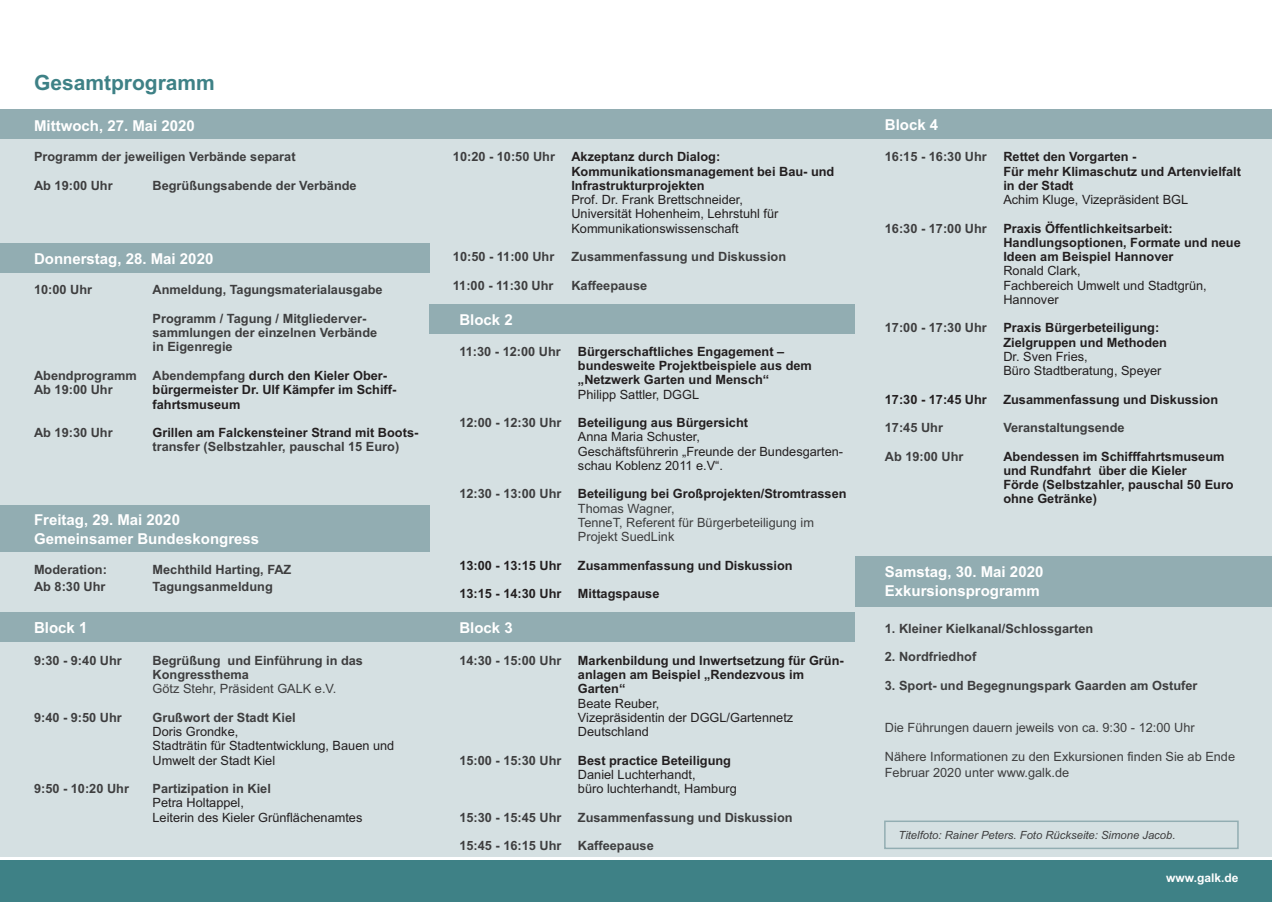
<style>
.page{position:relative;width:1272px;height:902px;background:#fff}
.page>*{position:absolute;margin:0;border:0;box-sizing:border-box;transform-origin:0 0}
.t1{font:700 21px "Arial";color:#3e8186}
.t2{font:700 15.3px "Arial";color:#fff}
.t3{font:700 15px/18.5px "Arial";color:#fff}
.t4{font:700 12.75px/14.2px "Arial";color:#3e3e3f}
.t5{font:700 12.75px/14.2px "Arial";color:#231f20}
.t6{font:12.75px/14.2px "Arial";color:#231f20}
.t7{font:12.75px/15.6px "Arial";color:#3e3e3f}
.t8{font:700 12px "Arial";color:#fff}
.t9{font:italic 11.25px "Arial";color:#3e3e3f}
.s1{color:#231f20}
</style>
<div class="page">
<div style="left:0;top:109px;width:1271px;height:748px;background:#d5e0e2"></div>
<div style="left:0;top:860px;width:1271px;height:41px;background:#3e8186"></div>
<div style="left:0;top:109px;width:1271px;height:30px;background:#92adb2"></div>
<div style="left:0;top:243px;width:429px;height:29px;background:#92adb2"></div>
<div style="left:429px;top:304px;width:426px;height:29px;background:#92adb2"></div>
<div style="left:429px;top:612px;width:426px;height:30px;background:#92adb2"></div>
<div style="left:855px;top:556px;width:416px;height:50px;background:#92adb2"></div>
<div style="left:0;top:504px;width:429px;height:47px;background:#92adb2"></div>
<div style="left:0;top:612px;width:435px;height:30px;background:#92adb2"></div>
<div style="left:884px;top:820px;width:354px;height:29px;border:1px solid #92adb2"></div>
<h1 class="t1" style="left:34px;top:74px;width:182px">Gesamtprogramm</h1>
<p class="t3" style="left:34px;top:118px;width:162px">Mittwoch, 27. Mai 2020</p>
<p class="t4" style="left:34px;top:151px;width:263px">Programm der jeweiligen Verbände separat</p>
<p class="t4" style="left:34px;top:179px;width:80px">Ab 19:00 Uhr</p>
<p class="t4" style="left:152px;top:179px;width:206px">Begrüßungsabende der Verbände</p>
<p class="t3" style="left:34px;top:251px;width:181px">Donnerstag, 28. Mai 2020</p>
<p class="t4" style="left:34px;top:284px;width:60px">10:00 Uhr</p>
<p class="t4" style="left:152px;top:284px;width:232px">Anmeldung, Tagungsmaterial ausgabe</p>
<p class="t4" style="left:152px;top:312px;width:215px">Programm / Tagung / Mitgliederver-</p>
<p class="t4" style="left:152px;top:341px;width:82px">in Eigenregie</p>
<p class="t4" style="left:152px;top:327px;width:226px">samm lungen der einzelnen Verbände</p>
<p class="t4" style="left:34px;top:369px;width:354px">Abendprogramm Abendempfang <span class="s1">durch den Kieler Ober-</span></p>
<p class="t4" style="left:34px;top:384px;width:80px">Ab 19:00 Uhr</p>
<p class="t5" style="left:152px;top:384px;width:245px">bürgermeister Dr. Ulf Kämpfer im Schiff-</p>
<p class="t5" style="left:152px;top:398px;width:89px">fahrtsmuseum</p>
<p class="t4" style="left:34px;top:426px;width:80px">Ab 19:30 Uhr</p>
<p class="t5" style="left:152px;top:426px;width:267px">Grillen am Falckensteiner Strand mit Boots-</p>
<p class="t4" style="left:152px;top:441px;width:248px">transfer (Selbstzahler, pauschal 15 Euro)</p>
<p class="t3" style="left:34px;top:512px;width:227px">Freitag, 29. Mai 2020<br>Gemeinsamer Bundeskongress</p>
<p class="t4" style="left:34px;top:563px;width:74px">Moderation:</p>
<p class="t4" style="left:152px;top:563px;width:140px">Mechthild Harting, FAZ</p>
<p class="t4" style="left:34px;top:580px;width:73px">Ab 8:30 Uhr</p>
<p class="t4" style="left:152px;top:580px;width:122px">Tagungsanmeldung</p>
<p class="t2" style="left:34px;top:622px;width:55px">Block 1</p>
<p class="t4" style="left:34px;top:654px;width:89px">9:30 - 9:40 Uhr</p>
<p class="t4" style="left:152px;top:654px;width:212px">Begrüßung und Einführung in das<br>Kongressthema</p>
<p class="t7" style="left:152px;top:682px;width:185px">Götz Stehr, Präsident GALK e.V.</p>
<p class="t4" style="left:34px;top:711px;width:89px">9:40 - 9:50 Uhr</p>
<p class="t4" style="left:152px;top:711px;width:145px">Grußwort der Stadt Kiel</p>
<p class="t6" style="left:152px;top:739px;width:243px">Stadträtin für Stadtentwicklung, Bauen und</p>
<p class="t4" style="left:34px;top:782px;width:96px">9:50 - 10:20 Uhr</p>
<p class="t4" style="left:152px;top:782px;width:120px">Partizipation in Kiel</p>
<p class="t6" style="left:152px;top:811px;width:211px">Leiterin des Kieler Grün flächenamtes</p>
<p class="t6" style="left:152px;top:725px;width:87px">Doris Grondke,</p>
<p class="t6" style="left:152px;top:754px;width:124px">Umwelt der Stadt Kiel</p>
<p class="t6" style="left:152px;top:796px;width:93px">Petra Holtappel,</p>
<p class="t4" style="left:453px;top:151px;width:104px">10:20 - 10:50 Uhr</p>
<p class="t5" style="left:571px;top:151px;width:150px">Akzeptanz durch Dialog:</p>
<p class="t5" style="left:571px;top:165px;width:264px">Kommunikations management bei Bau- und</p>
<p class="t5" style="left:571px;top:179px;width:135px">Infrastruktur projekten</p>
<p class="t6" style="left:571px;top:194px;width:173px">Prof. Dr. Frank Brettschneider,</p>
<p class="t6" style="left:571px;top:208px;width:208px">Universität Hohenheim, Lehrstuhl für</p>
<p class="t6" style="left:571px;top:222px;width:169px">Kommunikationswissenschaft</p>
<p class="t4" style="left:453px;top:251px;width:103px">10:50 - 11:00 Uhr</p>
<p class="t4" style="left:571px;top:251px;width:216px">Zusammenfassung und Diskussion</p>
<p class="t4" style="left:453px;top:279px;width:102px">11:00 - 11:30 Uhr</p>
<p class="t4" style="left:571px;top:279px;width:77px">Kaffeepause</p>
<p class="t3" style="left:459px;top:312px;width:55px">Block 2</p>
<p class="t4" style="left:459px;top:345px;width:103px">11:30 - 12:00 Uhr</p>
<p class="t5" style="left:578px;top:345px;width:208px">Bürgerschaftliches Engagement –</p>
<p class="t6" style="left:578px;top:388px;width:123px">Philipp Sattler, DGGL</p>
<p class="t5" style="left:578px;top:359px;width:235px">bundesweite Projektbeispiele aus dem „Netzwerk Garten und Mensch“</p>
<p class="t4" style="left:459px;top:416px;width:104px">12:00 - 12:30 Uhr</p>
<p class="t5" style="left:578px;top:416px;width:172px">Beteiligung aus Bürgersicht</p>
<p class="t6" style="left:578px;top:431px;width:267px">Anna Maria Schuster,<br>Geschäftsführerin „Freunde der Bundesgarten-</p>
<p class="t6" style="left:578px;top:459px;width:147px">schau Koblenz 2011 e.V“.</p>
<p class="t4" style="left:459px;top:488px;width:104px">12:30 - 13:00 Uhr</p>
<p class="t5" style="left:578px;top:488px;width:270px">Beteiligung bei Großprojekten/Stromtrassen</p>
<p class="t7" style="left:578px;top:530px;width:98px">Projekt SuedLink</p>
<p class="t7" style="left:578px;top:501px;width:98px">Thomas Wagner,</p>
<p class="t7" style="left:578px;top:515px;width:237px">TenneT, Referent für Bürger beteiligung im</p>
<p class="t5" style="left:459px;top:559px;width:104px">13:00 - 13:15 Uhr</p>
<p class="t5" style="left:578px;top:559px;width:216px">Zusammenfassung und Diskussion</p>
<p class="t5" style="left:459px;top:587px;width:104px">13:15 - 14:30 Uhr</p>
<p class="t5" style="left:578px;top:587px;width:83px">Mittagspause</p>
<p class="t3" style="left:459px;top:620px;width:55px">Block 3</p>
<p class="t4" style="left:459px;top:654px;width:104px">14:30 - 15:00 Uhr</p>
<p class="t5" style="left:578px;top:654px;width:267px">Markenbildung und Inwertsetzung für Grün-</p>
<p class="t6" style="left:578px;top:697px;width:217px">Beate Reuber,<br>Vizepräsidentin der DGGL/Gartennetz</p>
<p class="t5" style="left:578px;top:668px;width:228px">anlagen am Beispiel „Rendezvous im</p>
<p class="t5" style="left:578px;top:682px;width:49px">Garten“</p>
<p class="t6" style="left:578px;top:725px;width:72px">Deutschland</p>
<p class="t4" style="left:459px;top:754px;width:104px">15:00 - 15:30 Uhr</p>
<p class="t5" style="left:578px;top:754px;width:155px">Best practice Beteiligung</p>
<p class="t6" style="left:578px;top:768px;width:119px">Daniel Luchterhandt,</p>
<p class="t6" style="left:578px;top:782px;width:160px">büro luchterhandt, Hamburg</p>
<p class="t4" style="left:459px;top:811px;width:104px">15:30 - 15:45 Uhr</p>
<p class="t4" style="left:578px;top:811px;width:216px">Zusammenfassung und Diskussion</p>
<p class="t4" style="left:459px;top:839px;width:104px">15:45 - 16:15 Uhr</p>
<p class="t4" style="left:578px;top:839px;width:77px">Kaffeepause</p>
<p class="t3" style="left:884px;top:117px;width:55px">Block 4</p>
<p class="t4" style="left:884px;top:151px;width:104px">16:15 - 16:30 Uhr</p>
<p class="t5" style="left:1003px;top:151px;width:239px">Rettet den Vorgarten -<br>Für mehr Klimaschutz und Artenvielfalt</p>
<p class="t5" style="left:1003px;top:179px;width:72px">in der Stadt</p>
<p class="t6" style="left:1003px;top:194px;width:186px">Achim Kluge, Vizepräsident BGL</p>
<p class="t5" style="left:1003px;top:236px;width:239px">Handlungsoptionen, Formate und neue</p>
<p class="t4" style="left:884px;top:222px;width:104px">16:30 - 17:00 Uhr</p>
<p class="t5" style="left:1003px;top:222px;width:171px">Praxis Öffentlichkeitsarbeit:</p>
<p class="t5" style="left:1003px;top:251px;width:172px">Ideen am Beispiel Hannover</p>
<p class="t6" style="left:1003px;top:265px;width:79px">Ronald Clark,</p>
<p class="t6" style="left:1003px;top:279px;width:205px">Fachbereich Umwelt und Stadtgrün,</p>
<p class="t6" style="left:1003px;top:293px;width:57px">Hannover</p>
<p class="t4" style="left:884px;top:322px;width:104px">17:00 - 17:30 Uhr</p>
<p class="t5" style="left:1003px;top:322px;width:157px">Praxis Bürgerbeteiligung:</p>
<p class="t6" style="left:1003px;top:350px;width:86px">Dr. Sven Fries,</p>
<p class="t5" style="left:884px;top:393px;width:104px">17:30 - 17:45 Uhr</p>
<p class="t5" style="left:1003px;top:393px;width:216px">Zusammenfassung und Diskussion</p>
<p class="t5" style="left:1003px;top:336px;width:165px">Zielgruppen und Methoden</p>
<p class="t6" style="left:1003px;top:365px;width:160px">Büro Stadtberatung, Speyer</p>
<p class="t4" style="left:884px;top:422px;width:60px">17:45 Uhr</p>
<p class="t4" style="left:1003px;top:422px;width:123px">Veranstaltungsende</p>
<p class="t4" style="left:884px;top:450px;width:80px">Ab 19:00 Uhr</p>
<p class="t5" style="left:1003px;top:450px;width:223px">Abendessen im Schifffahrtsmuseum</p>
<p class="t5" style="left:1003px;top:464px;width:232px">und Rundfahrt über die Kieler<br>Förde (Selbstzahler, pauschal 50 Euro ohne Getränke)</p>
<p class="t3" style="left:884px;top:564px;width:160px">Samstag, 30. Mai 2020<br>Exkursionsprogramm</p>
<p class="t4" style="left:884px;top:622px;width:210px">1. Kleiner Kielkanal/Schlossgarten</p>
<p class="t4" style="left:884px;top:650px;width:93px">2. Nordfriedhof</p>
<p class="t4" style="left:884px;top:679px;width:314px">3. Sport- und Begegnungspark Gaarden am Ostufer</p>
<p class="t7" style="left:884px;top:721px;width:311px">Die Führungen dauern jeweils von ca. 9:30 - 12:00 Uhr</p>
<p class="t7" style="left:884px;top:749px;width:352px">Nähere Informationen zu den Exkursionen finden Sie ab Ende<br>Februar 2020 unter www.galk.de</p>
<p class="t9" style="left:898px;top:830px;width:278px">Titelfoto: Rainer Peters. Foto Rückseite: Simone Jacob.</p>
<p class="t8" style="left:1166px;top:873px;width:74px">www.galk.de</p>
</div>
